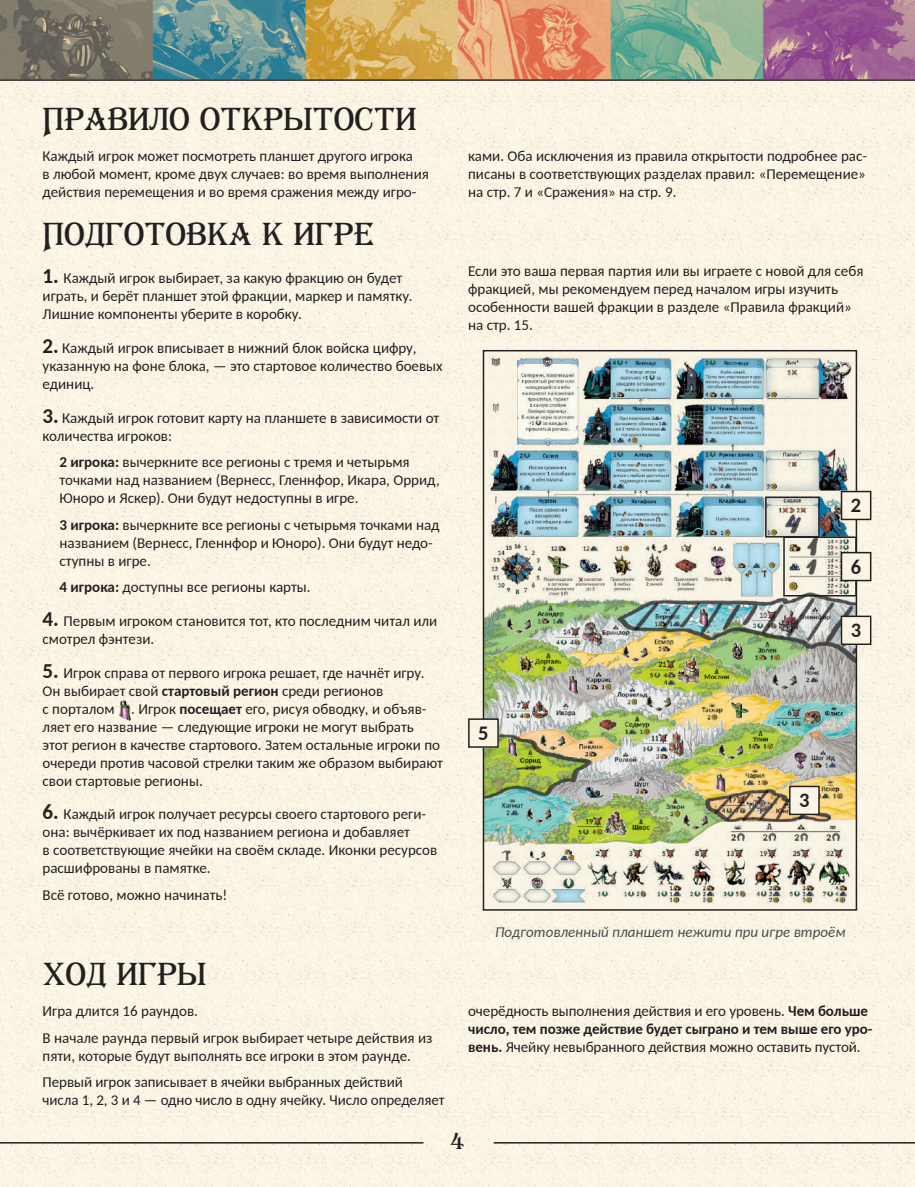
<style>
.page{position:relative;width:915px;height:1187px;background:#fff}
.page>*{position:absolute;margin:0;border:0;box-sizing:border-box;transform-origin:0 0}
.t1{font:33px "Algeria Two";color:#231f20}
.t2{font:24px "Algeria Two";color:#231f20}
.t3{font:700 20.4px "Carlito";color:#231f20}
.t4{font:italic 15.3px "Carlito";color:#243574}
.t5{font:15px/18px "Carlito";color:#231f20}
.t6{font:italic 15px "Carlito";color:#4b4c4d}
.s1{font-weight:700;font-size:21px}
.s2{font-weight:700}
</style>
<div class="page">
<img style="left:0;top:0;width:914px;height:1186px">
<hr style="left:0;top:79px;width:914px;height:2px;background:#231f20">
<hr style="left:0;top:1141px;width:423px;height:2px;background:#231f20">
<hr style="left:493px;top:1141px;width:421px;height:2px;background:#231f20">
<img style="left:119px;top:699px;width:11px;height:21px">
<img style="left:485px;top:353px;width:368px;height:554px">
<div style="left:482px;top:350px;width:374px;height:560px;border:2px solid #231f20"></div>
<div style="left:764px;top:496px;width:55px;height:41px;border:1px solid #231f20"></div>
<div style="left:783px;top:536px;width:73px;height:60px;border:2px solid #231f20"></div>
<img style="left:843px;top:494px;width:25px;height:23px">
<div style="left:840px;top:491px;width:31px;height:29px;border:2px solid #231f20"></div>
<img style="left:843px;top:555px;width:25px;height:23px">
<div style="left:840px;top:552px;width:31px;height:29px;border:2px solid #231f20"></div>
<img style="left:471px;top:721px;width:24px;height:23px">
<div style="left:468px;top:718px;width:30px;height:29px;border:2px solid #231f20"></div>
<img style="left:842px;top:617px;width:27px;height:26px">
<div style="left:840px;top:615px;width:31px;height:30px;border:1px solid #231f20"></div>
<img style="left:790px;top:787px;width:27px;height:26px">
<div style="left:788px;top:785px;width:31px;height:30px;border:1px solid #231f20"></div>
<h1 class="t1" style="left:43px;top:102px;width:375px">Правило открытости</h1>
<p class="t5" style="left:43px;top:146px;width:388px">Каждый игрок может посмотреть планшет другого игрока<br>в любой момент, кроме двух случаев: во время выполнения действия перемещения и во время сражения между игро-</p>
<p class="t5" style="left:468px;top:146px;width:400px;text-align:justify">ками. Оба исключения из правила открытости подробнее рас&shy;писаны в соответствующих разделах правил: «Перемещение» на стр. 7 и «Сражения» на стр. 9.</p>
<h1 class="t1" style="left:43px;top:217px;width:333px">Подготовка к игре</h1>
<p class="t5" style="left:43px;top:268px;width:371px"><span class="s1">1.</span> Каждый игрок выбирает, за какую фракцию он будет играть, и берёт планшет этой фракции, маркер и памятку.<br>Лишние компоненты уберите в коробку.</p>
<p class="t5" style="left:43px;top:338px;width:401px"><span class="s1">2.</span> Каждый игрок вписывает в нижний блок войска цифру, указанную на фоне блока, — это стартовое количество боевых единиц.</p>
<p class="t5" style="left:43px;top:408px;width:398px"><span class="s1">3.</span> Каждый игрок готовит карту на планшете в зависимости от количества игроков:</p>
<p class="t5" style="left:60px;top:452px;width:382px"><span class="s2">2 игрока:</span> вычеркните все регионы с тремя и четырьмя точками над названием (Вернесс, Гленнфор, Икара, Оррид,<br>Юноро и Яскер). Они будут недоступны в игре.</p>
<p class="t5" style="left:60px;top:515px;width:381px"><span class="s2">3 игрока:</span> вычеркните все регионы с четырьмя точками над названием (Вернесс, Гленнфор и Юноро). Они будут недо&shy;ступны в игре.</p>
<p class="t5" style="left:60px;top:577px;width:252px"><span class="s2">4 игрока:</span> доступны все регионы карты.</p>
<p class="t5" style="left:43px;top:611px;width:396px"><span class="s1">4.</span> Первым игроком становится тот, кто последним читал или смотрел фэнтези.</p>
<p class="t5" style="left:43px;top:663px;width:402px"><span class="s1">5.</span> Игрок справа от первого игрока решает, где начнёт игру.<br>Он выбирает свой <span class="s2">стартовый регион</span> среди регионов<br>с порталом . Игрок <span class="s2">посещает</span> его, рисуя обводку, и объяв&shy;ляет его название — следующие игроки не могут выбрать этот регион в качестве стартового. Затем остальные игроки по очереди против часовой стрелки таким же образом выбирают свои стартовые регионы.</p>
<p class="t5" style="left:43px;top:804px;width:396px"><span class="s1">6.</span> Каждый игрок получает ресурсы своего стартового реги&shy;она: вычёркивает их под названием региона и добавляет<br>в соответствующие ячейки на своём складе. Иконки ресурсов расшифрованы в памятке.</p>
<p class="t5" style="left:43px;top:885px;width:186px">Всё готово, можно начинать!</p>
<p class="t5" style="left:468px;top:261px;width:396px">Если это ваша первая партия или вы играете с новой для себя фракцией, мы рекомендуем перед началом игры изучить особенности вашей фракции в разделе «Правила фракций» на стр. 15.</p>
<h3 class="t3" style="left:850px;top:491px;width:12px">2</h3>
<p class="t4" style="left:788px;top:511px;width:9px">4</p>
<h3 class="t3" style="left:850px;top:552px;width:12px">6</h3>
<h3 class="t3" style="left:850px;top:616px;width:12px">3</h3>
<h3 class="t3" style="left:478px;top:719px;width:12px">5</h3>
<h3 class="t3" style="left:798px;top:786px;width:12px">3</h3>
<h1 class="t1" style="left:43px;top:957px;width:165px">Ход игры</h1>
<p class="t5" style="left:43px;top:997px;width:391px;line-height:26.5px">Игра длится 16 раундов.<br>В начале раунда первый игрок выбирает четыре действия из</p>
<p class="t5" style="left:43px;top:1041px;width:370px;line-height:26.5px">пяти, которые будут выполнять все игроки в этом раунде.<br>Первый игрок записывает в ячейки выбранных действий</p>
<p class="t5" style="left:43px;top:1090px;width:403px">числа 1, 2, 3 и 4 — одно число в одну ячейку. Число определяет</p>
<p class="t6" style="left:495px;top:921px;width:352px">Подготовленный планшет нежити при игре втроём</p>
<p class="t5" style="left:468px;top:1001px;width:405px">очерёдность выполнения действия и его уровень. <span class="s2">Чем больше число, тем позже действие будет сыграно и тем выше его уро&shy;вень.</span> Ячейку невыбранного действия можно оставить пустой.</p>
<h2 class="t2" style="left:450px;top:1127px;width:15px">4</h2>
</div>
